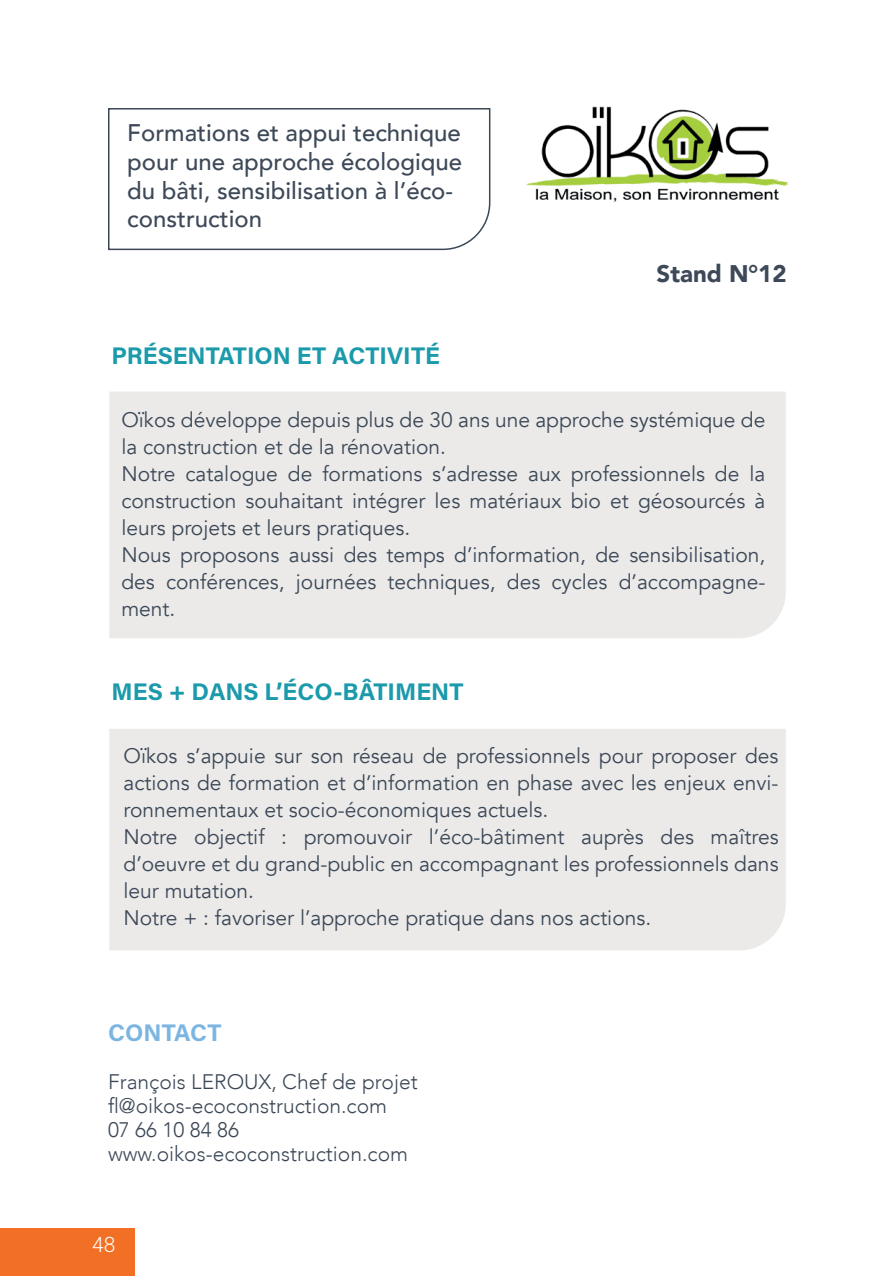
<style>
.page{position:relative;width:893px;height:1276px;background:#fff}
.page>*{position:absolute;margin:0;border:0;box-sizing:border-box;transform-origin:0 0}
.t1{font:500 24px/28.8px "Avenir";color:#3d4958}
.t2{font:24px "Acumin Variable Concept";letter-spacing:.045em;color:#1a9aaa}
.t3{font:24px "Acumin Variable Concept";letter-spacing:.035em;color:#1b9aab}
.t4{font:900 24px "Avenir";color:#3d4958}
.t5{font:24px "Acumin Variable Concept";letter-spacing:.03em;color:#7bb5e1}
.t6{font:21px/27px "Avenir";color:#3c4857}
.t7{font:300 21px/24px "Avenir";color:#3c4857}
.t8{font:300 21px "Roboto";color:#fff}
</style>
<div class="page">
<svg style="left:108px;top:108px;width:383px;height:143px"></svg>
<div style="left:109px;top:392px;width:677px;height:246px;background:#ebeae9"></div>
<div style="left:109px;top:729px;width:677px;height:221px;background:#ebeae9"></div>
<img style="left:526px;top:106px;width:262px;height:96px">
<div style="left:0;top:1228px;width:134px;height:48px;background:#f27025"></div>
<p class="t1" style="left:127px;top:117px;width:336px">Formations et appui technique pour une approche écologique du bâti, sensibilisation à l’éco&shy;construction</p>
<p class="t2" style="left:111px;top:339px;width:329px">PRÉSENTATION ET ACTIVITÉ</p>
<p class="t4" style="left:657px;top:253px;width:132px">Stand N°12</p>
<p class="t6" style="left:121px;top:406px;width:646px">Oïkos développe depuis plus de 30 ans une approche systémique de la construction et de la rénovation.<br>Notre catalogue de formations s’adresse aux professionnels de la construction souhaitant intégrer les matériaux bio et géosourcés à leurs projets et leurs pratiques.<br>Nous proposons aussi des temps d’information, de sensibilisation, des conférences, journées techniques, des cycles d’accompagne&shy;ment.</p>
<p class="t3" style="left:111px;top:675px;width:352px">MES + DANS L’ÉCO-BÂTIMENT</p>
<p class="t6" style="left:124px;top:742px;width:657px">Oïkos s’appuie sur son réseau de professionnels pour proposer des actions de formation et d’information en phase avec les enjeux envi&shy;ronnementaux et socio-économiques actuels.<br>Notre objectif : promouvoir l’éco-bâtiment auprès des maîtres d’oeuvre et du grand-public en accompagnant les professionnels dans leur mutation.<br>Notre + : favoriser l’approche pratique dans nos actions.</p>
<p class="t5" style="left:108px;top:1016px;width:114px">CONTACT</p>
<p class="t7" style="left:108px;top:1069px;width:311px">François LEROUX, Chef de projet fl@oikos-ecoconstruction.com<br>07 66 10 84 86 www.oikos-ecoconstruction.com</p>
<p class="t8" style="left:92px;top:1230px;width:25px">48</p>
</div>
